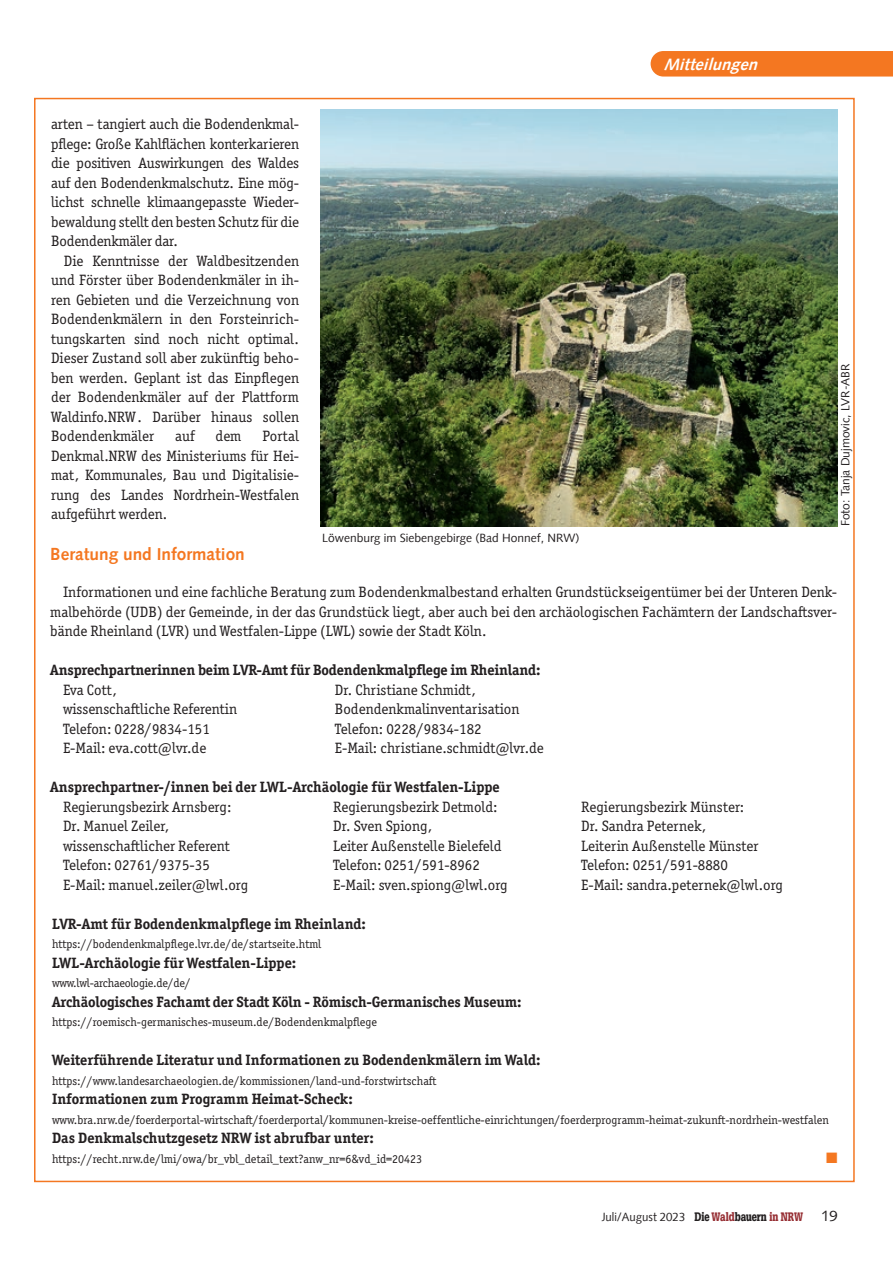
<style>
.page{position:relative;width:893px;height:1263px;background:#fff}
.page>*{position:absolute;margin:0;border:0;box-sizing:border-box;transform-origin:0 0}
.t1{font:700 17.25px "Syntax Com";color:#f47721}
.t2{font:italic 700 16.5px "Syntax Com";color:#fff}
.t3{font:15px/19.5px "Officina Serif ITC Pro";color:#231f20}
.t4{font:700 15px "Officina Serif ITC Pro";color:#231f20}
.t5{font:15px "Zapf Dingbats Std";color:#f47721}
.t6{font:12px "Officina Serif ITC Pro";color:#231f20}
.t7{font:12px "Syntax Com";color:#231f20}
.t8{font:12px "Syntax Com";color:#231f20;scale:.95 1}
.t9{font:12px "Officina Serif ITC Pro";letter-spacing:-.02em;color:#231f20}
.s1{font-family:"Glypha LT Std";font-weight:900}
.s2{font-family:"Glypha LT Std";font-weight:900;color:#962e33}
.s3{font-size:15px}
</style>
<div class="page">
<div style="left:651px;top:51px;width:242px;height:26px;background:#f47721"></div>
<img style="left:320px;top:110px;width:517px;height:416px">
<p class="t3" style="left:51px;top:114px;width:250px;text-align:justify">arten – tangiert auch die Bodendenkmal&shy;pflege: Große Kahlflächen konterkarieren die positiven Auswirkungen des Waldes auf den Bodendenkmalschutz. Eine mög&shy;lichst schnelle klimaangepasste Wieder&shy;bewaldung stellt den besten Schutz für die Bodendenkmäler dar.</p>
<p class="t3" style="left:51px;top:251px;width:250px;text-align:justify;text-indent:13px">Die Kenntnisse der Waldbesitzenden und Förster über Bodendenkmäler in ih&shy;ren Gebieten und die Verzeichnung von Bodendenkmälern in den Forsteinrich&shy;tungskarten sind noch nicht optimal.<br>Dieser Zustand soll aber zukünftig beho&shy;ben werden. Geplant ist das Einpflegen der Bodendenkmäler auf der Plattform Waldinfo.NRW. Darüber hinaus sollen Bodendenkmäler</p>
<p class="t3" style="left:175px;top:426px;width:21px">auf</p>
<p class="t3" style="left:216px;top:426px;width:27px">dem</p>
<p class="t3" style="left:51px;top:426px;width:250px;text-align:justify;text-indent:211px">Portal Denkmal.NRW des Ministeriums für Hei&shy;mat, Kommunales, Bau und Digitalisie&shy;rung des Landes Nordrhein-Westfalen aufgeführt werden.</p>
<p class="t7" style="left:322px;top:530px;width:259px">Löwenburg im Siebengebirge (Bad Honnef, NRW)</p>
<p class="t2" style="left:663px;top:55px;width:100px">Mitteilungen</p>
<p class="t7" style="left:838px;top:526px;width:164px;rotate:-90deg">Foto: Tanja Dujmovic, LVR-ABR</p>
<p class="t1" style="left:50px;top:544px;width:196px">Beratung und Information</p>
<p class="t3" style="left:50px;top:582px;width:788px;text-align:justify;text-indent:13px">Informationen und eine fachliche Beratung zum Bodendenkmalbestand erhalten Grundstückseigentümer bei der Unteren Denk&shy;malbehörde (UDB) der Gemeinde, in der das Grundstück liegt, aber auch bei den archäologischen Fachämtern der Landschaftsver&shy;bände Rheinland (LVR) und Westfalen-Lippe (LWL) sowie der Stadt Köln.</p>
<p class="t4" style="left:50px;top:661px;width:492px">Ansprechpartnerinnen beim LVR-Amt für Bodendenkmalpflege im Rheinland:</p>
<p class="t3" style="left:63px;top:680px;width:176px">Eva Cott,<br>wissenschaftliche Referentin<br>Telefon: 0228/9834-151<br>E-Mail: eva.cott@lvr.de</p>
<p class="t4" style="left:50px;top:778px;width:451px">Ansprechpartner-/innen bei der LWL-Archäologie für Westfalen-Lippe</p>
<p class="t3" style="left:63px;top:797px;width:187px">Regierungsbezirk Arnsberg:<br>Dr. Manuel Zeiler, wissenschaftlicher Referent<br>Telefon: 02761/9375-35<br>E-Mail: manuel.zeiler@lwl.org</p>
<p class="t3" style="left:581px;top:797px;width:203px">Regierungsbezirk Münster:<br>Dr. Sandra Peternek,<br>Leiterin Außenstelle Münster<br>Telefon: 0251/591-8880<br>E-Mail: sandra.peternek@lwl.org</p>
<p class="t3" style="left:335px;top:680px;width:211px">Dr. Christiane Schmidt,<br>Bodendenkmalinventarisation<br>Telefon: 0228/9834-182<br>E-Mail: christiane.schmidt@lvr.de</p>
<p class="t3" style="left:333px;top:797px;width:176px">Regierungsbezirk Detmold:<br>Dr. Sven Spiong,<br>Leiter Außenstelle Bielefeld<br>Telefon: 0251/591-8962<br>E-Mail: sven.spiong@lwl.org</p>
<p class="t4" style="left:52px;top:914px;width:315px">LVR-Amt für Bodendenkmalpflege im Rheinland:</p>
<p class="t6" style="left:52px;top:937px;width:271px">https://bodendenkmalpflege.lvr.de/de/startseite.html</p>
<p class="t4" style="left:52px;top:953px;width:246px">LWL-Archäologie für Westfalen-Lippe:</p>
<p class="t9" style="left:52px;top:976px;width:140px">www.lwl-archaeologie.de/de/</p>
<p class="t4" style="left:52px;top:992px;width:471px">Archäologisches Fachamt der Stadt Köln - Römisch-Germanisches Museum:</p>
<p class="t6" style="left:52px;top:1015px;width:326px">https://roemisch-germanisches-museum.de/Bodendenkmalpflege</p>
<p class="t4" style="left:52px;top:1051px;width:490px">Weiterführende Literatur und Informationen zu Bodendenkmälern im Wald:</p>
<p class="t6" style="left:52px;top:1073px;width:386px">https://www.landesarchaeologien.de/kommissionen/land-und-forstwirtschaft</p>
<p class="t4" style="left:52px;top:1090px;width:302px">Informationen zum Programm Heimat-Scheck:</p>
<p class="t6" style="left:52px;top:1112px;width:778px">www.bra.nrw.de/foerderportal-wirtschaft/foerderportal/kommunen-kreise-oeffentliche-einrichtungen/foerderprogramm-heimat-zukunft-nordrhein-westfalen</p>
<p class="t4" style="left:52px;top:1129px;width:323px">Das Denkmalschutzgesetz NRW ist abrufbar unter:</p>
<p class="t6" style="left:52px;top:1151px;width:372px">https://recht.nrw.de/lmi/owa/br_vbl_detail_text?anw_nr=6&amp;vd_id=20423</p>
<p class="t5" style="left:826px;top:1150px;width:13px">■</p>
<p class="t8" style="left:602px;top:1210px;width:250px">Juli/August 2023 <span class="s1">Die</span> <span class="s2">Wald</span><span class="s1">bauern</span> <span class="s2">in NRW</span> <span class="s3">19</span></p>
</div>
